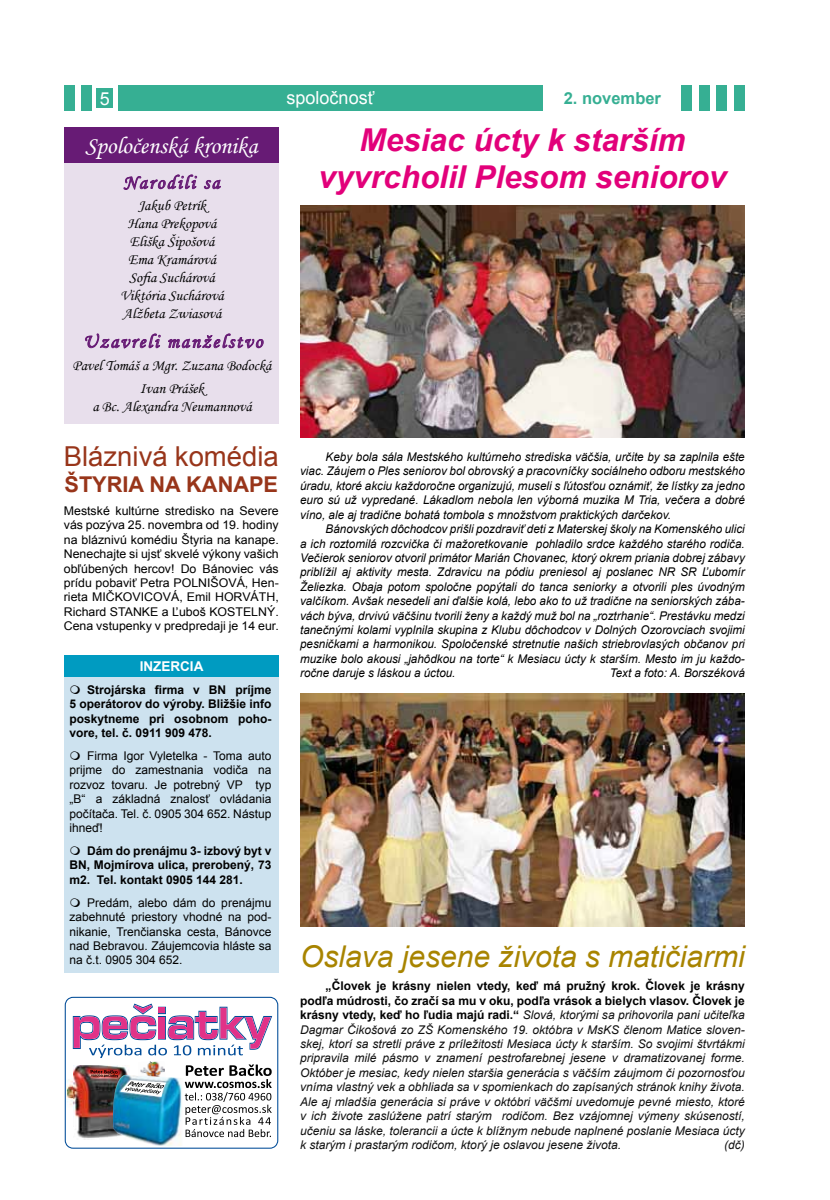
<style>
.page{position:relative;width:830px;height:1200px;background:#fff}
.page>*{position:absolute;margin:0;border:0;box-sizing:border-box;transform-origin:0 0}
.t1{font:italic 700 31.5px/37.8px "Arial";color:#e2007a;text-align:center}
.t2{font:italic 30px "Arial";color:#a88400}
.t3{font:27.45px "Arial";color:#98351a}
.t4{font:24px "Monotype Corsiva";color:#fff}
.t5{font:700 21.75px "Arial";color:#98351a}
.t6{font:19.5px "Monotype Corsiva";letter-spacing:.1em;color:#671b75}
.t7{font:18px "Arial";color:#fff}
.t8{font:700 16.5px "Arial";color:#36af93}
.t9{font:15px/18px "Monotype Corsiva";color:#000;text-align:center}
.t10{font:700 13.5px "Arial";color:#fff}
.t11{font:italic 12px/14.4px "Arial";color:#000;text-align:justify}
.t12{font:italic 12px/14.4px "Arial";color:#111;text-align:justify}
.t13{font:12px/14.4px "Arial";color:#000;text-align:justify}
.t14{font:700 12px/14.4px "Arial";color:#000;text-align:justify}
.s1{font-weight:700;font-style:normal;color:#000}
</style>
<div class="page">
<div style="left:118px;top:85px;width:425px;height:26px;background:#36af93"></div>
<div style="left:698px;top:85px;width:11px;height:26px;background:#36af93"></div>
<div style="left:716px;top:85px;width:11px;height:26px;background:#36af93"></div>
<div style="left:733px;top:85px;width:11px;height:26px;background:#36af93"></div>
<div style="left:681px;top:85px;width:10px;height:26px;background:#36af93"></div>
<div style="left:64px;top:85px;width:11px;height:26px;background:#36af93"></div>
<div style="left:81px;top:85px;width:11px;height:26px;background:#36af93"></div>
<div style="left:96px;top:88px;width:17px;height:20px;background:#36af93"></div>
<div style="left:64px;top:163px;width:215px;height:260px;background:#e8dfec"></div>
<div style="left:64px;top:128px;width:215px;height:35px;background:#671b75"></div>
<svg style="left:123px;top:174px;width:74px;height:16px"></svg>
<svg style="left:204px;top:179px;width:17px;height:11px"></svg>
<svg style="left:85px;top:333px;width:76px;height:16px"></svg>
<svg style="left:168px;top:333px;width:96px;height:16px"></svg>
<img style="left:65px;top:996px;width:213px;height:152px">
<div style="left:64px;top:676px;width:215px;height:296px;background:#cde2ef"></div>
<div style="left:64px;top:655px;width:215px;height:21px;background:#009bc1"></div>
<img style="left:300px;top:206px;width:444px;height:231px">
<img style="left:300px;top:693px;width:444px;height:233px">
<h3 class="t7" style="left:100px;top:87px;width:12px">5</h3>
<h3 class="t7" style="left:286px;top:86px;width:89px">spoločnosť</h3>
<h3 class="t8" style="left:563px;top:87px;width:99px">2. november</h3>
<h3 class="t4" style="left:85px;top:131px;width:174px">Spoločenská kronika</h3>
<h3 class="t6" style="left:123px;top:170px;width:98px">Narodili sa</h3>
<h1 class="t1" style="left:318px;top:121px;width:409px">Mesiac úcty k starším vyvrcholil Plesom seniorov</h1>
<p class="t9" style="left:120px;top:197px;width:105px">Jakub Petrík<br>Hana Prekopová<br>Eliška Šipošová<br>Ema Kramárová<br>Sofia Suchárová<br>Viktória Suchárová<br>Alžbeta Zwiasová</p>
<p class="t9" style="left:73px;top:354px;width:200px;line-height:22.2px">Pavel Tomáš a Mgr. Zuzana Bodocká<br>Ivan Prášek</p>
<p class="t9" style="left:92px;top:397px;width:161px">a Bc. Alexandra Neumannová</p>
<h3 class="t6" style="left:83px;top:329px;width:181px">Uzavreli manželstvo</h3>
<h3 class="t3" style="left:64px;top:438px;width:216px">Bláznivá komédia</h3>
<h3 class="t5" style="left:64px;top:470px;width:215px">ŠTYRIA NA KANAPE</h3>
<p class="t13" style="left:64px;top:503px;width:216px">Mestské kultúrne stredisko na Severe vás pozýva 25. novembra od 19. hodiny na bláznivú komédiu Štyria na kanape.<br>Nenechajte si ujsť skvelé výkony vašich obľúbených hercov! Do Bánoviec vás prídu pobaviť Petra POLNIŠOVÁ, Hen&shy;rieta MIČKOVICOVÁ, Emil HORVÁTH, Richard STANKE a Ľuboš KOSTELNÝ.<br>Cena vstupenky v predpredaji je 14 eur.</p>
<p class="t10" style="left:140px;top:657px;width:65px">INZERCIA</p>
<p class="t14" style="left:69px;top:682px;width:203px;text-indent:17px">Strojárska firma v BN príjme 5 operátorov do výroby. Bližšie info poskytneme pri osobnom poho&shy;vore, tel. č. 0911 909 478.</p>
<p class="t13" style="left:69px;top:748px;width:203px;text-indent:17px">Firma Igor Vyletelka - Toma auto prijme do zamestnania vodiča na rozvoz tovaru. Je potrebný VP typ „B“ a základná znalosť ovládania počítača. Tel. č. 0905 304 652. Nástup ihneď!</p>
<p class="t14" style="left:69px;top:843px;width:203px;text-indent:17px">Dám do prenájmu 3- izbový byt v BN, Mojmírova ulica, prerobený, 73 m2. Tel. kontakt 0905 144 281.</p>
<p class="t13" style="left:70px;top:895px;width:203px;text-indent:17px">Predám, alebo dám do prenájmu zabehnuté priestory vhodné na pod&shy;nikanie, Trenčianska cesta, Bánovce nad Bebravou. Záujemcovia hláste sa na č.t. 0905 304 652.</p>
<p class="t11" style="left:300px;top:449px;width:446px;text-indent:26px">Keby bola sála Mestského kultúrneho strediska väčšia, určite by sa zaplnila ešte viac. Záujem o Ples seniorov bol obrovský a pracovníčky sociálneho odboru mestského úradu, ktoré akciu každoročne organizujú, museli s ľútosťou oznámiť, že lístky za jedno euro sú už vypredané. Lákadlom nebola len výborná muzika M Tria, večera a dobré víno, ale aj tradične bohatá tombola s množstvom praktických darčekov.</p>
<p class="t11" style="left:300px;top:521px;width:446px;text-indent:26px">Bánovských dôchodcov prišli pozdraviť deti z Materskej školy na Komenského ulici a ich roztomilá rozcvička či mažoretkovanie pohladilo srdce každého starého rodiča.<br>Večierok seniorov otvoril primátor Marián Chovanec, ktorý okrem priania dobrej zábavy priblížil aj aktivity mesta. Zdravicu na pódiu preniesol aj poslanec NR SR Ľubomír Želiezka. Obaja potom spoločne popýtali do tanca seniorky a otvorili ples úvodným valčíkom. Avšak nesedeli ani ďalšie kolá, lebo ako to už tradične na seniorských zába&shy;vách býva, drvivú väčšinu tvorili ženy a každý muž bol na „roztrhanie“. Prestávku medzi tanečnými kolami vyplnila skupina z Klubu dôchodcov v Dolných Ozorovciach svojimi pesničkami a harmonikou. Spoločenské stretnutie našich striebrovlasých občanov pri muzike bolo akousi „jahôdkou na torte“ k Mesiacu úcty k starším. Mesto im ju každo&shy;ročne daruje s láskou a úctou.</p>
<p class="t11" style="left:609px;top:665px;width:137px">Text a foto: A. Borszéková</p>
<h2 class="t2" style="left:300px;top:937px;width:446px">Oslava jesene života s matičiarmi</h2>
<p class="t12" style="left:300px;top:978px;width:446px;text-indent:26px"><span class="s1">„Človek je krásny nielen vtedy, keď má pružný krok. Človek je krásny podľa múdrosti, čo zračí sa mu v oku, podľa vrások a bielych vlasov. Človek je krásny vtedy, keď ho ľudia majú radi.“</span> Slová, ktorými sa prihovorila pani učiteľka Dagmar Čikošová zo ZŠ Komenského 19. októbra v MsKS členom Matice sloven&shy;skej, ktorí sa stretli práve z príležitosti Mesiaca úcty k starším. So svojimi štvrtákmi pripravila milé pásmo v znamení pestrofarebnej jesene v dramatizovanej forme.<br>Október je mesiac, kedy nielen staršia generácia s väčším záujmom či pozornosťou vníma vlastný vek a obhliada sa v spomienkach do zapísaných stránok knihy života.<br>Ale aj mladšia generácia si práve v októbri väčšmi uvedomuje pevné miesto, ktoré v ich živote zaslúžene patrí starým rodičom. Bez vzájomnej výmeny skúseností, učeniu sa láske, tolerancii a úcte k blížnym nebude naplnené poslanie Mesiaca úcty k starým i prastarým rodičom, ktorý je oslavou jesene života.</p>
<p class="t12" style="left:723px;top:1137px;width:22px">(dč)</p>
</div>
